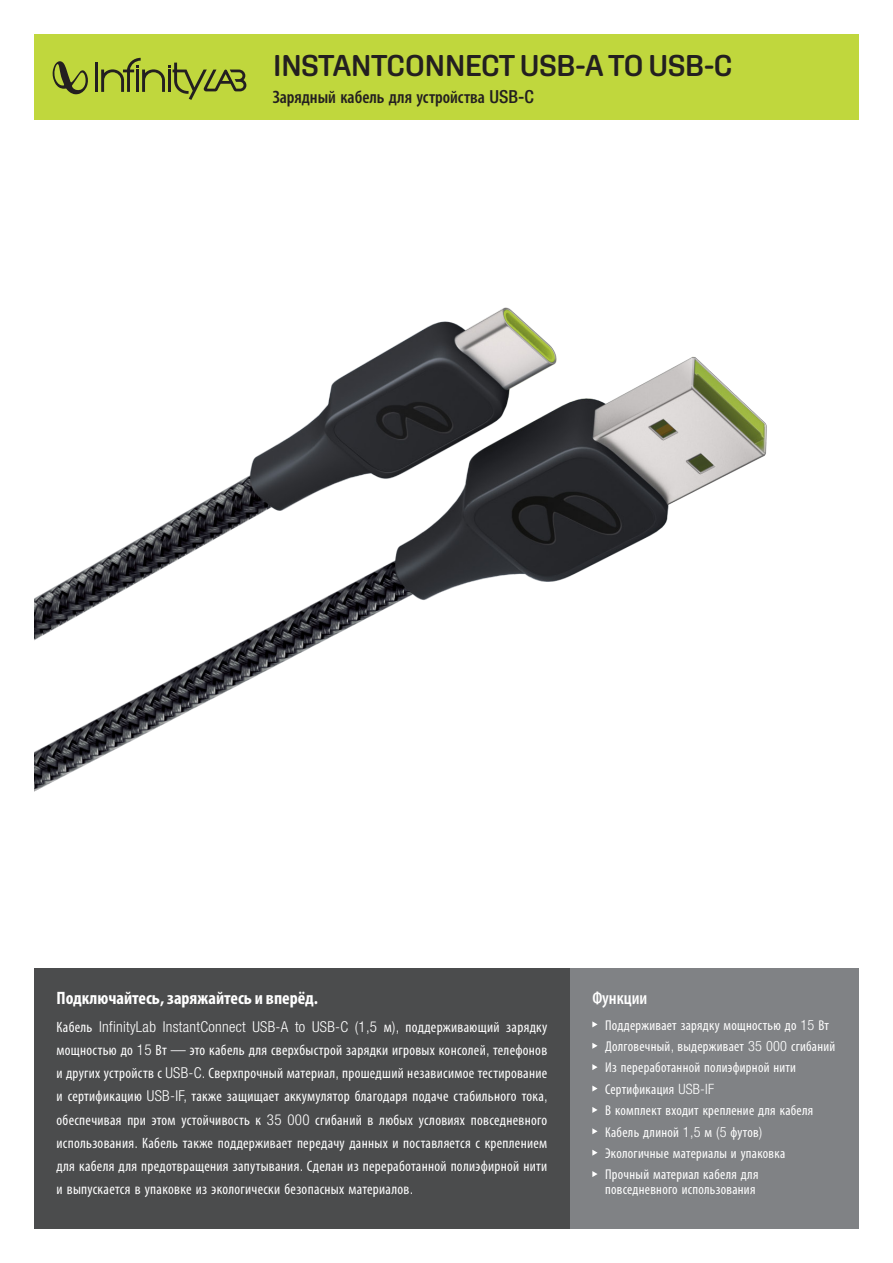
<style>
.page{position:relative;width:893px;height:1263px;background:#fff}
.page>*{position:absolute;margin:0;border:0;box-sizing:border-box;transform-origin:0 0}
.t1{font:600 30px "Aglet Sans";letter-spacing:-.025em;color:#231f20}
.t2{font:700 condensed 18px "Myriad Pro";color:#fff}
.t3{font:600 condensed 18px "Myriad Pro";color:#231f20}
.t4{font:600 condensed 18px "Myriad Pro";color:#fff}
.t5{font:condensed 15px/23.2px "Myriad Pro";letter-spacing:.02em;color:#fff;text-align:justify}
.t6{font:condensed 14.25px/15px "Myriad Pro";letter-spacing:.02em;color:#fff}
.s1{font-family:"Helvetica Neue LT Pro";font-weight:500}
.s2{font-family:"Helvetica Neue LT Pro";font-weight:300}
</style>
<div class="page">
<div style="left:570px;top:968px;width:289px;height:261px;background:#808285"></div>
<svg style="left:592px;top:1021px;width:6px;height:6px"></svg>
<svg style="left:592px;top:1043px;width:6px;height:6px"></svg>
<svg style="left:592px;top:1064px;width:6px;height:6px"></svg>
<svg style="left:592px;top:1085px;width:6px;height:6px"></svg>
<svg style="left:592px;top:1107px;width:6px;height:6px"></svg>
<svg style="left:592px;top:1128px;width:6px;height:6px"></svg>
<svg style="left:592px;top:1150px;width:6px;height:6px"></svg>
<svg style="left:592px;top:1171px;width:6px;height:6px"></svg>
<div style="left:34px;top:34px;width:825px;height:85px;background:#c0d73d"></div>
<div style="left:34px;top:968px;width:536px;height:261px;background:#4b4c4d"></div>
<hr style="left:95px;top:63px;width:3px;height:29px;background:#231f20">
<svg style="left:52px;top:61px;width:36px;height:33px"></svg>
<svg style="left:101px;top:58px;width:145px;height:42px"></svg>
<img style="left:34px;top:307px;width:733px;height:485px">
<p class="t1" style="left:273px;top:48px;width:462px">INSTANTCONNECT USB-A TO USB-C</p>
<p class="t3" style="left:273px;top:87px;width:263px">Зарядный кабель для устройства <span class="s1">USB-C</span></p>
<p class="t2" style="left:57px;top:987px;width:263px">Подключайтесь, заряжайтесь и вперёд.</p>
<p class="t5" style="left:57px;top:1015px;width:493px">Кабель <span class="s2">InfinityLab InstantConnect USB-A to USB-C (1,5</span> м<span class="s2">),</span> поддерживающий зарядку мощностью до <span class="s2">15</span> Вт <span class="s2">—</span> это кабель для сверхбыстрой зарядки игровых консолей<span class="s2">,</span> телефонов и других устройств с <span class="s2">USB-C.</span> Сверхпрочный материал<span class="s2">,</span> прошедший независимое тестирование и сертификацию <span class="s2">USB-IF,</span> также защищает аккумулятор благодаря подаче стабильного тока<span class="s2">, </span>обеспечивая при этом устойчивость к <span class="s2">35 000</span> сгибаний в любых условиях повседневного использования<span class="s2">.</span> Кабель также поддерживает передачу данных и поставляется с креплением для кабеля для предотвращения запутывания<span class="s2">.</span> Сделан из переработанной полиэфирной нити и выпускается в упаковке из экологически безопасных материалов<span class="s2">.</span></p>
<p class="t4" style="left:592px;top:988px;width:57px">Функции</p>
<p class="t6" style="left:605px;top:1017px;width:225px">Поддерживает зарядку мощностью до <span class="s2">15</span> Вт</p>
<p class="t6" style="left:605px;top:1039px;width:232px">Долговечный<span class="s2">,</span> выдерживает <span class="s2">35 000</span> сгибаний</p>
<p class="t6" style="left:605px;top:1060px;width:192px">Из переработанной полиэфирной нити</p>
<p class="t6" style="left:605px;top:1081px;width:111px">Сертификация <span class="s2">USB-IF</span></p>
<p class="t6" style="left:605px;top:1103px;width:210px">В комплект входит крепление для кабеля</p>
<p class="t6" style="left:605px;top:1124px;width:159px">Кабель длиной <span class="s2">1,5</span> м <span class="s2">(5</span> футов<span class="s2">)</span></p>
<p class="t6" style="left:605px;top:1145px;width:182px">Экологичные материалы и упаковка</p>
<p class="t6" style="left:605px;top:1167px;width:155px">Прочный материал кабеля для повседневного использования</p>
</div>
